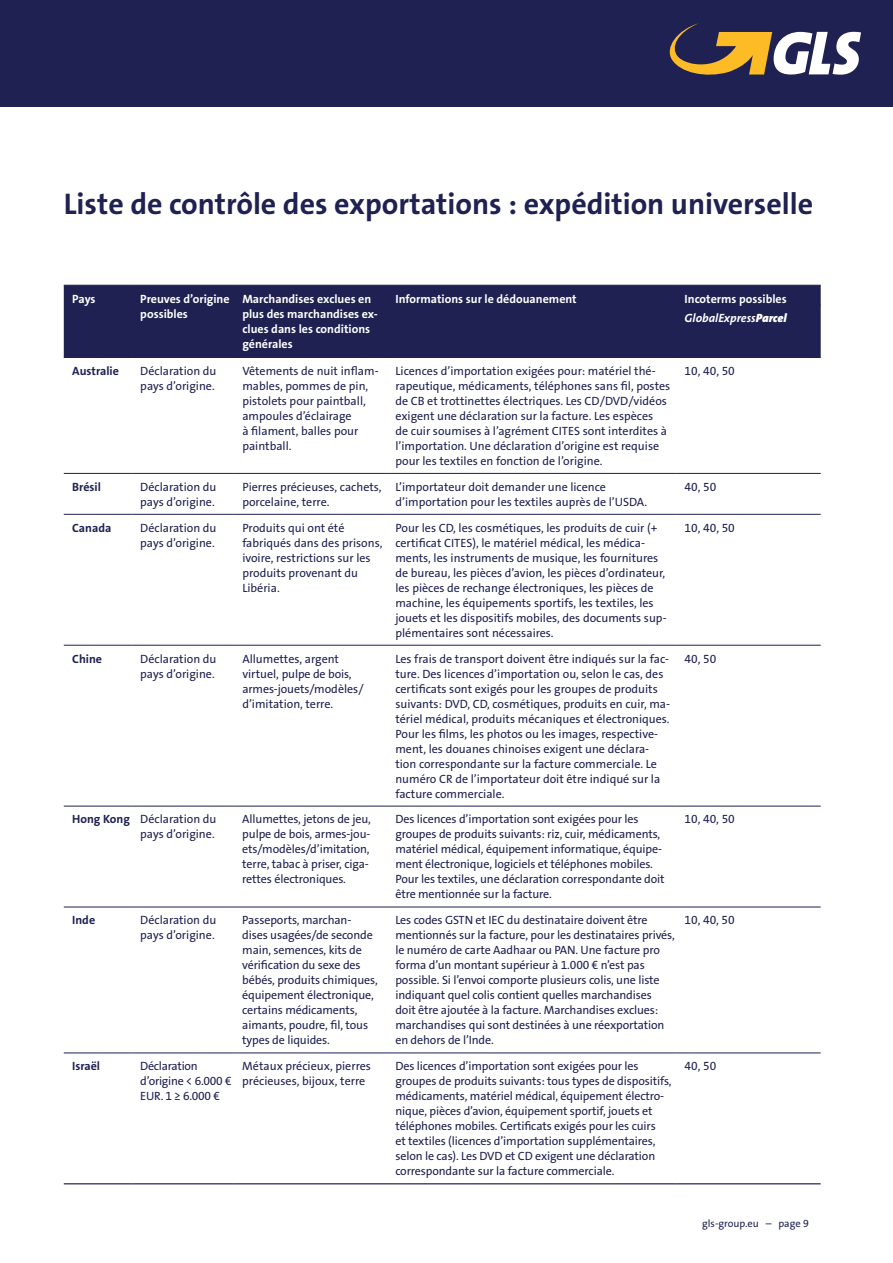
<style>
.page{position:relative;width:893px;height:1263px;background:#fff}
.page>*{position:absolute;margin:0;border:0;box-sizing:border-box;transform-origin:0 0}
.t1{font:700 30px "The Sans GLS";color:#1e2151}
.t2{font:12px/15px "The Sans GLS";letter-spacing:-.01em;color:#1e2151}
.t3{font:700 12px/15px "The Sans GLS";color:#fff}
.t4{font:700 12px "The Sans GLS";color:#1e2151}
.t5{font:10.5px "The Sans GLS";color:#1e2151}
.s1{font-style:italic}
.s2{font-weight:900;font-style:italic}
.s3{font-weight:700}
</style>
<div class="page">
<div style="left:0;top:0;width:893px;height:106px;background:#1e2151"></div>
<svg style="left:670px;top:23px;width:191px;height:52px"></svg>
<div style="left:64px;top:286px;width:757px;height:71px;background:#1e2151"></div>
<hr style="left:64px;top:285px;width:68px;height:1px;background:#1e2151">
<hr style="left:132px;top:285px;width:102px;height:1px;background:#1e2151">
<hr style="left:234px;top:285px;width:153px;height:1px;background:#1e2151">
<hr style="left:387px;top:285px;width:289px;height:1px;background:#1e2151">
<hr style="left:676px;top:285px;width:145px;height:1px;background:#1e2151">
<hr style="left:676px;top:305px;width:145px;height:1px;background:#1e2151">
<hr style="left:64px;top:473px;width:68px;height:1px;background:#1e2151">
<hr style="left:132px;top:473px;width:102px;height:1px;background:#1e2151">
<hr style="left:234px;top:473px;width:153px;height:1px;background:#1e2151">
<hr style="left:387px;top:473px;width:289px;height:1px;background:#1e2151">
<hr style="left:676px;top:473px;width:145px;height:1px;background:#1e2151">
<hr style="left:64px;top:514px;width:68px;height:1px;background:#1e2151">
<hr style="left:132px;top:514px;width:102px;height:1px;background:#1e2151">
<hr style="left:234px;top:514px;width:153px;height:1px;background:#1e2151">
<hr style="left:387px;top:514px;width:289px;height:1px;background:#1e2151">
<hr style="left:676px;top:514px;width:145px;height:1px;background:#1e2151">
<hr style="left:64px;top:645px;width:68px;height:1px;background:#1e2151">
<hr style="left:132px;top:645px;width:102px;height:1px;background:#1e2151">
<hr style="left:234px;top:645px;width:153px;height:1px;background:#1e2151">
<hr style="left:387px;top:645px;width:289px;height:1px;background:#1e2151">
<hr style="left:676px;top:645px;width:145px;height:1px;background:#1e2151">
<hr style="left:64px;top:806px;width:68px;height:1px;background:#1e2151">
<hr style="left:132px;top:806px;width:102px;height:1px;background:#1e2151">
<hr style="left:234px;top:806px;width:153px;height:1px;background:#1e2151">
<hr style="left:387px;top:806px;width:289px;height:1px;background:#1e2151">
<hr style="left:676px;top:806px;width:145px;height:1px;background:#1e2151">
<hr style="left:64px;top:907px;width:68px;height:1px;background:#1e2151">
<hr style="left:132px;top:907px;width:102px;height:1px;background:#1e2151">
<hr style="left:234px;top:907px;width:153px;height:1px;background:#1e2151">
<hr style="left:387px;top:907px;width:289px;height:1px;background:#1e2151">
<hr style="left:676px;top:907px;width:145px;height:1px;background:#1e2151">
<hr style="left:64px;top:1052px;width:68px;height:1px;background:#1e2151">
<hr style="left:132px;top:1052px;width:102px;height:1px;background:#1e2151">
<hr style="left:234px;top:1052px;width:153px;height:1px;background:#1e2151">
<hr style="left:387px;top:1052px;width:289px;height:1px;background:#1e2151">
<hr style="left:676px;top:1052px;width:145px;height:1px;background:#1e2151">
<hr style="left:64px;top:357px;width:68px;height:1px;background:#1e2151">
<hr style="left:132px;top:357px;width:102px;height:1px;background:#1e2151">
<hr style="left:234px;top:357px;width:153px;height:1px;background:#1e2151">
<hr style="left:387px;top:357px;width:289px;height:1px;background:#1e2151">
<hr style="left:676px;top:357px;width:145px;height:1px;background:#1e2151">
<hr style="left:64px;top:1183px;width:68px;height:1px;background:#1e2151">
<hr style="left:132px;top:1183px;width:102px;height:1px;background:#1e2151">
<hr style="left:234px;top:1183px;width:153px;height:1px;background:#1e2151">
<hr style="left:387px;top:1183px;width:289px;height:1px;background:#1e2151">
<hr style="left:676px;top:1183px;width:145px;height:1px;background:#1e2151">
<h1 class="t1" style="left:64px;top:184px;width:751px">Liste de contrôle des exportations : expédition universelle</h1>
<p class="t3" style="left:72px;top:291px;width:25px">Pays</p>
<p class="t3" style="left:140px;top:291px;width:91px">Preuves d’origine possibles</p>
<p class="t3" style="left:242px;top:291px;width:137px">Marchandises exclues en plus des marchandises ex&shy;clues dans les conditions générales</p>
<p class="t3" style="left:395px;top:291px;width:183px">Informations sur le dédouanement</p>
<p class="t3" style="left:685px;top:289px;width:104px;line-height:19.8px">Incoterms possibles<br><span class="s1">GlobalExpress</span><span class="s2">Parcel</span></p>
<p class="t4" style="left:72px;top:363px;width:48px">Australie</p>
<p class="t2" style="left:140px;top:363px;width:78px">Déclaration du pays d’origine.</p>
<p class="t2" style="left:242px;top:363px;width:138px">Vêtements de nuit inflam&shy;mables, pommes de pin, pistolets pour paintball, ampoules d’éclairage<br>à filament, balles pour paintball.</p>
<p class="t2" style="left:395px;top:363px;width:276px">Licences d’importation exigées pour: matériel thé&shy;rapeutique, médicaments, téléphones sans fil, postes de CB et trottinettes électriques. Les CD/DVD/vidéos exigent une déclaration sur la facture. Les espèces<br>de cuir soumises à l’agrément CITES sont interdites à l’importation. Une déclaration d’origine est requise pour les textiles en fonction de l’origine.</p>
<p class="t2" style="left:685px;top:363px;width:52px">10, 40, 50</p>
<p class="t4" style="left:72px;top:479px;width:30px">Brésil</p>
<p class="t2" style="left:140px;top:479px;width:78px">Déclaration du pays d’origine.</p>
<p class="t2" style="left:242px;top:479px;width:141px">Pierres précieuses, cachets, porcelaine, terre.</p>
<p class="t2" style="left:395px;top:479px;width:253px">L’importateur doit demander une licence d’importation pour les textiles auprès de l’USDA.</p>
<p class="t2" style="left:685px;top:479px;width:33px">40, 50</p>
<p class="t4" style="left:72px;top:520px;width:41px">Canada</p>
<p class="t2" style="left:140px;top:520px;width:78px">Déclaration du pays d’origine.</p>
<p class="t2" style="left:242px;top:520px;width:142px">Produits qui ont été fabriqués dans des prisons, ivoire, restrictions sur les produits provenant du<br>Libéria.</p>
<p class="t2" style="left:395px;top:520px;width:273px">Pour les CD, les cosmétiques, les produits de cuir (+ certificat CITES), le matériel médical, les médica&shy;ments, les instruments de musique, les fournitures de bureau, les pièces d’avion, les pièces d’ordinateur, les pièces de rechange électroniques, les pièces de machine, les équipements sportifs, les textiles, les jouets et les dispositifs mobiles, des documents sup&shy;plémentaires sont nécessaires.</p>
<p class="t2" style="left:685px;top:520px;width:52px">10, 40, 50</p>
<p class="t4" style="left:72px;top:651px;width:31px">Chine</p>
<p class="t2" style="left:140px;top:651px;width:78px">Déclaration du pays d’origine.</p>
<p class="t2" style="left:242px;top:651px;width:123px">Allumettes, argent virtuel, pulpe de bois, armes-jouets/modèles/ d’imitation, terre.</p>
<p class="t2" style="left:395px;top:651px;width:276px">Les frais de transport doivent être indiqués sur la fac&shy;ture. Des licences d’importation ou, selon le cas, des certificats sont exigés pour les groupes de produits suivants: DVD, CD, cosmétiques, produits en cuir, ma&shy;tériel médical, produits mécaniques et électroniques.<br>Pour les films, les photos ou les images, respective&shy;ment, les douanes chinoises exigent une déclara&shy;tion correspondante sur la facture commerciale. Le numéro CR de l’importateur doit être indiqué sur la facture commerciale.</p>
<p class="t2" style="left:685px;top:651px;width:33px">40, 50</p>
<p class="t2" style="left:72px;top:812px;width:146px;text-align:right"><span class="s3">Hong Kong</span> Déclaration du pays d’origine.</p>
<p class="t2" style="left:242px;top:812px;width:130px">Allumettes, jetons de jeu, pulpe de bois, armes-jou&shy;ets/modèles/d’imitation, terre, tabac à priser, ciga&shy;rettes électroniques.</p>
<p class="t2" style="left:395px;top:812px;width:271px">Des licences d’importation sont exigées pour les groupes de produits suivants: riz, cuir, médicaments, matériel médical, équipement informatique, équipe&shy;ment électronique, logiciels et téléphones mobiles.<br>Pour les textiles, une déclaration correspondante doit être mentionnée sur la facture.</p>
<p class="t2" style="left:684px;top:812px;width:52px">10, 40, 50</p>
<p class="t4" style="left:72px;top:913px;width:24px">Inde</p>
<p class="t2" style="left:140px;top:913px;width:78px">Déclaration du pays d’origine.</p>
<p class="t2" style="left:242px;top:913px;width:137px">Passeports, marchan&shy;dises usagées/de seconde main, semences, kits de vérification du sexe des bébés, produits chimiques, équipement électronique, certains médicaments, aimants, poudre, fil, tous types de liquides.</p>
<p class="t2" style="left:395px;top:913px;width:281px">Les codes GSTN et IEC du destinataire doivent être mentionnés sur la facture, pour les destinataires privés, le numéro de carte Aadhaar ou PAN. Une facture pro forma d’un montant supérieur à 1.000 € n’est pas possible. Si l’envoi comporte plusieurs colis, une liste indiquant quel colis contient quelles marchandises doit être ajoutée à la facture. Marchandises exclues: marchandises qui sont destinées à une réexportation en dehors de l’Inde.</p>
<p class="t2" style="left:684px;top:913px;width:52px">10, 40, 50</p>
<p class="t4" style="left:72px;top:1058px;width:29px">Israël</p>
<p class="t2" style="left:140px;top:1059px;width:93px">Déclaration d’origine &lt; 6.000 €<br>EUR. 1 ≥ 6.000 €</p>
<p class="t2" style="left:242px;top:1059px;width:130px">Métaux précieux, pierres précieuses, bijoux, terre</p>
<p class="t2" style="left:395px;top:1059px;width:278px">Des licences d’importation sont exigées pour les groupes de produits suivants: tous types de dispositifs, médicaments, matériel médical, équipement électro&shy;nique, pièces d’avion, équipement sportif, jouets et téléphones mobiles. Certificats exigés pour les cuirs<br>et textiles (licences d’importation supplémentaires, selon le cas). Les DVD et CD exigent une déclaration correspondante sur la facture commerciale.</p>
<p class="t2" style="left:684px;top:1059px;width:33px">40, 50</p>
<p class="t5" style="left:702px;top:1216px;width:108px">gls-group.eu – page 9</p>
</div>
